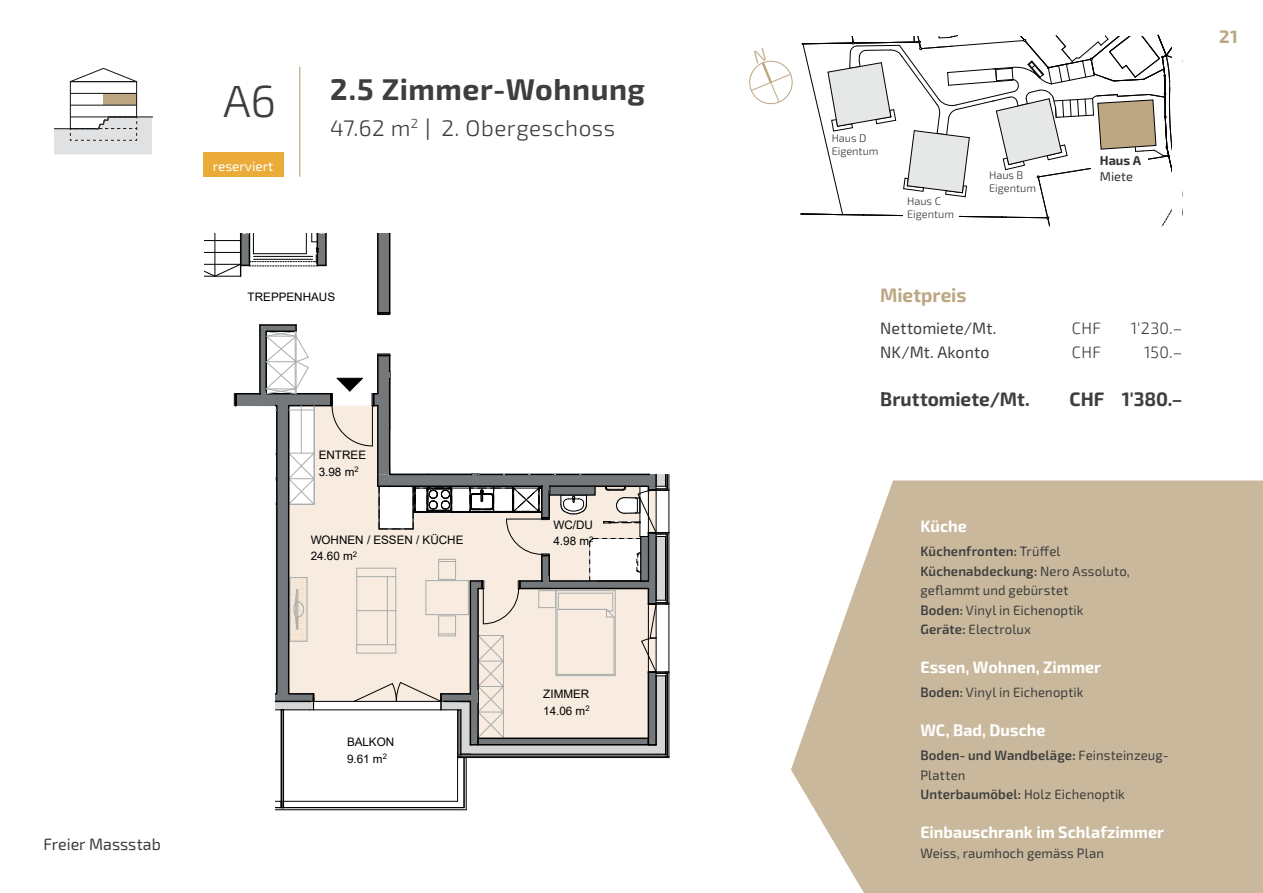
<style>
.page{position:relative;width:1263px;height:893px;background:#fff}
.page>*{position:absolute;margin:0;border:0;box-sizing:border-box;transform-origin:0 0}
.t1{font:300 45px "Exo 2";color:#3e3e3f}
.t2{font:700 30px "Exo 2";letter-spacing:.02em;color:#3e3e3f}
.t3{font:300 22.5px "Exo 2";letter-spacing:.02em;color:#3e3e3f}
.t4{font:700 19.5px "Exo 2";color:#3e3e3f}
.t5{font:700 19.5px "Exo 2";letter-spacing:-.005em;color:#bca782}
.t6{font:700 18px "Exo 2";color:#bca782}
.t7{font:700 16.5px "Exo 2";color:#fff}
.t8{font:16.5px/24px "Exo 2";color:#3e3e3f}
.t9{font:300 16.5px "Exo 2";letter-spacing:.02em;color:#3e3e3f}
.t10{font:13.5px/19.5px "Exo 2";letter-spacing:.01em;color:#3e3e3f}
.t11{font:13.5px "Exo 2";color:#fff}
.t12{font:700 12.75px "Exo 2";color:#2f3232}
.t13{font:12.75px "Exo 2";color:#2f3232}
.t14{font:11.7px/16.8px "Arial";color:#000001}
.t15{font:300 10.95px/13.2px "Exo 2";color:#2f3232}
.s1{font-weight:400}
.s2{font-weight:600}
</style>
<div class="page">
<svg style="left:791px;top:480px;width:472px;height:413px;fill:#c9b89b"></svg>
<hr style="left:299px;top:67px;width:1px;height:110px;background:#bca782">
<svg style="left:54px;top:68px;width:98px;height:86px"></svg>
<hr style="left:669px;top:604px;width:1px;height:68px;background:#000001">
<hr style="left:669px;top:490px;width:1px;height:43px;background:#000001">
<svg style="left:204px;top:234px;width:465px;height:576px"></svg>
<div style="left:203px;top:152px;width:80px;height:25px;background:#eaab38"></div>
<svg style="left:749px;top:35px;width:423px;height:192px"></svg>
<h1 class="t1" style="left:223px;top:69px;width:54px">A6</h1>
<p class="t11" style="left:213px;top:157px;width:62px">verfügbar</p>
<p class="t11" style="left:213px;top:157px;width:62px">reserviert</p>
<h2 class="t2" style="left:330px;top:69px;width:316px">2.5 Zimmer-Wohnung</h2>
<h3 class="t3" style="left:330px;top:112px;width:286px">47.62 m<sup>2</sup> <span class="s1">|</span> 2. Obergeschoss</h3>
<p class="t14" style="left:248px;top:288px;width:89px">TREPPENHAUS</p>
<p class="t8" style="left:43px;top:831px;width:119px">Freier Massstab</p>
<p class="t14" style="left:319px;top:447px;width:49px">ENTREE<br>3.98 m<sup>2</sup></p>
<p class="t14" style="left:311px;top:531px;width:154px">WOHNEN / ESSEN / KÜCHE<br>24.60 m<sup>2</sup></p>
<p class="t14" style="left:347px;top:734px;width:49px">BALKON<br>9.61 m<sup>2</sup></p>
<p class="t14" style="left:553px;top:516px;width:41px">WC/DU<br>4.98 m<sup>2</sup></p>
<p class="t14" style="left:543px;top:685px;width:48px">ZIMMER<br>14.06 m<sup>2</sup></p>
<p class="t15" style="left:832px;top:131px;width:48px">Haus D<br>Eigentum</p>
<p class="t15" style="left:907px;top:194px;width:48px">Haus C<br>Eigentum</p>
<p class="t15" style="left:989px;top:169px;width:48px">Haus B<br>Eigentum</p>
<h3 class="t5" style="left:880px;top:282px;width:88px">Mietpreis</h3>
<p class="t8" style="left:880px;top:316px;width:118px">Nettomiete/Mt.<br>NK/Mt. Akonto</p>
<h3 class="t4" style="left:880px;top:386px;width:151px">Bruttomiete/Mt.</h3>
<p class="t12" style="left:1100px;top:153px;width:43px">Haus A</p>
<p class="t13" style="left:1100px;top:169px;width:35px">Miete</p>
<p class="t9" style="left:1072px;top:317px;width:30px">CHF</p>
<p class="t9" style="left:1131px;top:317px;width:53px">1'230.–</p>
<p class="t9" style="left:1072px;top:341px;width:30px">CHF</p>
<p class="t9" style="left:1144px;top:341px;width:40px">150.–</p>
<h3 class="t4" style="left:1069px;top:386px;width:114px">CHF 1'380.–</h3>
<h3 class="t6" style="left:1219px;top:25px;width:20px">21</h3>
<p class="t7" style="left:920px;top:515px;width:48px">Küche</p>
<p class="t10" style="left:920px;top:541px;width:211px"><span class="s2">Küchenfronten:</span> Trüffel<br><span class="s2">Küchenabdeckung:</span> Nero Assoluto, geflammt und gebürstet<br><span class="s2">Boden:</span> Vinyl in Eichenoptik<br><span class="s2">Geräte:</span> Electrolux</p>
<p class="t7" style="left:920px;top:656px;width:182px">Essen, Wohnen, Zimmer</p>
<p class="t10" style="left:920px;top:682px;width:165px"><span class="s2">Boden:</span> Vinyl in Eichenoptik</p>
<p class="t7" style="left:920px;top:719px;width:127px">WC, Bad, Dusche</p>
<p class="t10" style="left:920px;top:745px;width:250px"><span class="s2">Boden- und Wandbeläge:</span> Feinsteinzeug-<br>Platten<br><span class="s2">Unterbaumöbel:</span> Holz Eichenoptik</p>
<p class="t7" style="left:920px;top:821px;width:245px">Einbauschrank im Schlafzimmer</p>
<p class="t10" style="left:920px;top:843px;width:185px">Weiss, raumhoch gemäss Plan</p>
</div>
